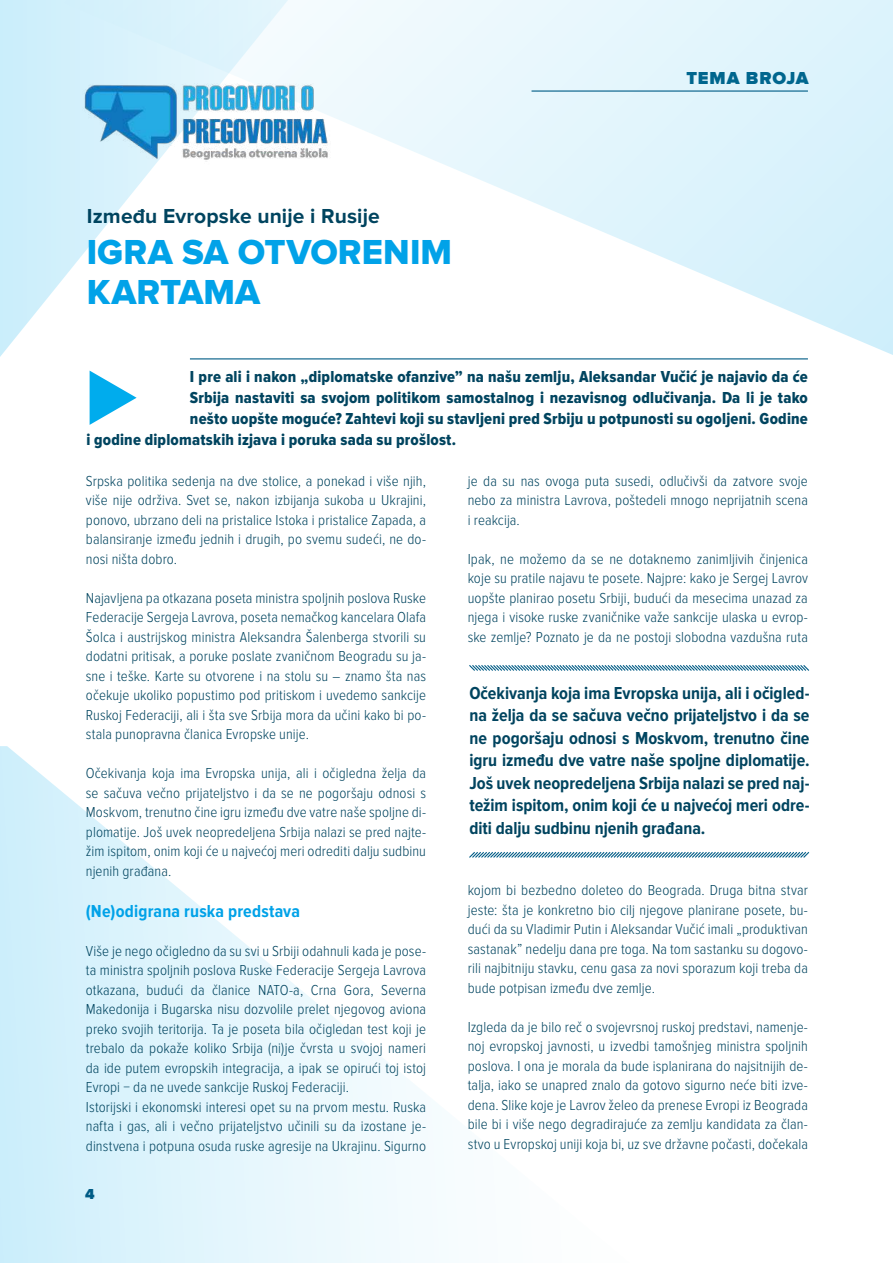
<style>
.page{position:relative;width:893px;height:1263px;background:#fff}
.page>*{position:absolute;margin:0;border:0;box-sizing:border-box;transform-origin:0 0}
.t1{font:900 87.9px "Proxima Nova";color:#00aced}
.t2{font:36px/40.5px "Proxima Nova Extrabld";color:#01a2e8}
.t3{font:700 21px "Proxima Nova";letter-spacing:.005em;color:#00445f}
.t4{font:700 18px/22.5px "Proxima Nova Cond";color:#00445f;text-align:justify}
.t5{font:700 18px "Proxima Nova Cond";letter-spacing:.01em;color:#01a2e8}
.t6{font:900 18px "Proxima Nova";letter-spacing:.04em;color:#00668e}
.t7{font:16.5px/21px "Proxima Nova Cond Extrabld";letter-spacing:.015em;color:#00445f;text-align:justify}
.t8{font:300 15px/19.5px "Proxima Nova Cond";letter-spacing:.005em;color:#00445f;text-align:justify}
.t9{font:900 15px "Proxima Nova";color:#005c86}
</style>
<div class="page">
<svg style="left:190px;top:0;width:703px;height:360px"></svg>
<svg style="left:0;top:0;width:288px;height:357px"></svg>
<svg style="left:0;top:746px;width:435px;height:517px"></svg>
<hr style="left:531px;top:90px;width:277px;height:2px;background:#005c86">
<img style="left:66px;top:61px;width:283px;height:119px">
<hr style="left:190px;top:358px;width:618px;height:1px;background:#005c86">
<svg style="left:469px;top:665px;width:341px;height:6px;background:#8bb4c7"></svg>
<svg style="left:469px;top:852px;width:341px;height:6px;background:#8cb5c8"></svg>
<h3 class="t3" style="left:87px;top:204px;width:294px">Između Evropske unije i Rusije</h3>
<h2 class="t2" style="left:87px;top:232px;width:367px">IGRA SA OTVORENIM<br>KARTAMA</h2>
<p class="t6" style="left:687px;top:68px;width:124px">TEMA BROJA</p>
<p class="t7" style="left:190px;top:366px;width:619px">I pre ali i nakon „diplomatske ofanzive” na našu zemlju, Aleksandar Vučić je najavio da će Srbija nastaviti sa svojom politikom samostalnog i nezavisnog odlučivanja. Da li je tako nešto uopšte moguće? Zahtevi koji su stavljeni pred Srbiju u potpunosti su ogoljeni. Godine</p>
<h1 class="t1" style="left:85px;top:343px;width:53px">⊲</h1>
<p class="t7" style="left:86px;top:429px;width:371px">i godine diplomatskih izjava i poruka sada su prošlost.</p>
<p class="t8" style="left:86px;top:471px;width:342px">Srpska politika sedenja na dve stolice, a ponekad i više njih, više nije održiva. Svet se, nakon izbijanja sukoba u Ukrajini, ponovo, ubrzano deli na pristalice Istoka i pristalice Zapada, a balansiranje između jednih i drugih, po svemu sudeći, ne do&shy;nosi ništa dobro.</p>
<p class="t8" style="left:86px;top:588px;width:342px">Najavljena pa otkazana poseta ministra spoljnih poslova Ruske Federacije Sergeja Lavrova, poseta nemačkog kancelara Olafa Šolca i austrijskog ministra Aleksandra Šalenberga stvorili su dodatni pritisak, a poruke poslate zvaničnom Beogradu su ja&shy;sne i teške. Karte su otvorene i na stolu su – znamo šta nas očekuje ukoliko popustimo pod pritiskom i uvedemo sankcije Ruskoj Federaciji, ali i šta sve Srbija mora da učini kako bi po&shy;stala punopravna članica Evropske unije.</p>
<p class="t8" style="left:86px;top:764px;width:342px">Očekivanja koja ima Evropska unija, ali i očigledna želja da se sačuva večno prijateljstvo i da se ne pogoršaju odnosi s Moskvom, trenutno čine igru između dve vatre naše spoljne di&shy;plomatije. Još uvek neopredeljena Srbija nalazi se pred najte&shy;žim ispitom, onim koji će u najvećoj meri odrediti dalju sudbinu njenih građana.</p>
<p class="t5" style="left:86px;top:901px;width:216px">(Ne)odigrana ruska predstava</p>
<p class="t8" style="left:86px;top:941px;width:342px;text-align:left">Više je nego očigledno da su svi u Srbiji odahnuli kada je pose&shy;ta ministra spoljnih poslova Ruske Federacije Sergeja Lavrova otkazana, budući da članice NATO-a, Crna Gora, Severna Makedonija i Bugarska nisu dozvolile prelet njegovog aviona preko svojih teritorija. Ta je poseta bila očigledan test koji je trebalo da pokaže koliko Srbija (ni)je čvrsta u svojoj nameri da ide putem evropskih integracija, a ipak se opirući toj istoj Evropi − da ne uvede sankcije Ruskoj Federaciji.<br>Istorijski i ekonomski interesi opet su na prvom mestu. Ruska nafta i gas, ali i večno prijateljstvo učinili su da izostane je&shy;dinstvena i potpuna osuda ruske agresije na Ukrajinu. Sigurno</p>
<p class="t9" style="left:85px;top:1186px;width:11px">4</p>
<p class="t8" style="left:468px;top:471px;width:342px">je da su nas ovoga puta susedi, odlučivši da zatvore svoje nebo za ministra Lavrova, poštedeli mnogo neprijatnih scena i reakcija.</p>
<p class="t8" style="left:468px;top:549px;width:342px">Ipak, ne možemo da se ne dotaknemo zanimljivih činjenica koje su pratile najavu te posete. Najpre: kako je Sergej Lavrov uopšte planirao posetu Srbiji, budući da mesecima unazad za njega i visoke ruske zvaničnike važe sankcije ulaska u evrop&shy;ske zemlje? Poznato je da ne postoji slobodna vazdušna ruta</p>
<p class="t4" style="left:469px;top:682px;width:342px">Očekivanja koja ima Evropska unija, ali i očigled&shy;na želja da se sačuva večno prijateljstvo i da se ne pogoršaju odnosi s Moskvom, trenutno čine igru između dve vatre naše spoljne diplomatije.<br>Još uvek neopredeljena Srbija nalazi se pred naj&shy;težim ispitom, onim koji će u najvećoj meri odre&shy;diti dalju sudbinu njenih građana.</p>
<p class="t8" style="left:468px;top:881px;width:342px">kojom bi bezbedno doleteo do Beograda. Druga bitna stvar jeste: šta je konkretno bio cilj njegove planirane posete, bu&shy;dući da su Vladimir Putin i Aleksandar Vučić imali „produktivan sastanak” nedelju dana pre toga. Na tom sastanku su dogovo&shy;rili najbitniju stavku, cenu gasa za novi sporazum koji treba da bude potpisan između dve zemlje.</p>
<p class="t8" style="left:468px;top:1017px;width:342px">Izgleda da je bilo reč o svojevrsnoj ruskoj predstavi, namenje&shy;noj evropskoj javnosti, u izvedbi tamošnjeg ministra spoljnih poslova. I ona je morala da bude isplanirana do najsitnijih de&shy;talja, iako se unapred znalo da gotovo sigurno neće biti izve&shy;dena. Slike koje je Lavrov želeo da prenese Evropi iz Beograda bile bi i više nego degradirajuće za zemlju kandidata za član&shy;stvo u Evropskoj uniji koja bi, uz sve državne počasti, dočekala</p>
</div>
